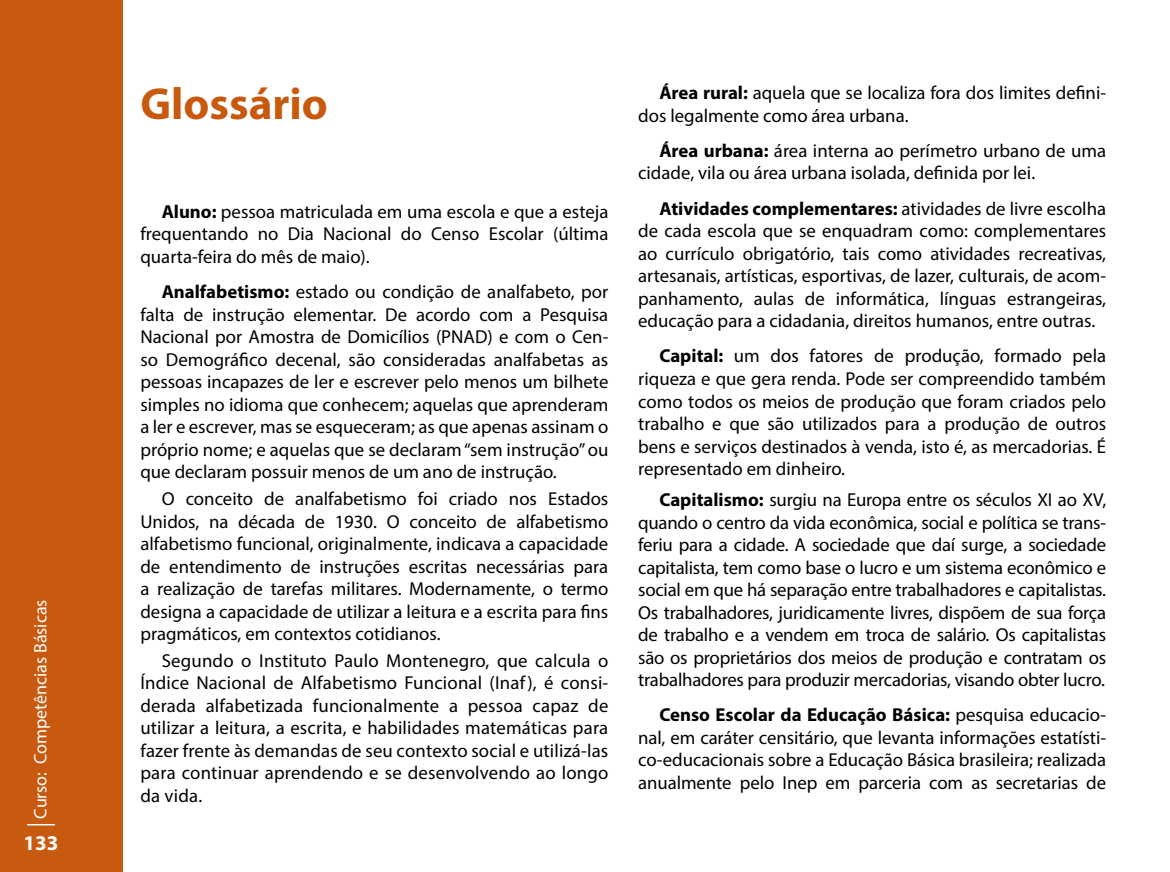
<style>
.page{position:relative;width:1170px;height:872px;background:#fff}
.page>*{position:absolute;margin:0;border:0;box-sizing:border-box;transform-origin:0 0}
.t1{font:700 45px "Myriad Pro";color:#c85a0f}
.t2{font:700 21px "Myriad Pro";color:#fff}
.t3{font:18.75px/22.5px "Myriad Pro";color:#000;text-align:justify}
.t4{font:18px "Myriad Pro";color:#fff}
.s1{font-weight:700}
</style>
<div class="page">
<div style="left:0;top:0;width:123px;height:872px;background:#c85a0f"></div>
<svg style="left:27px;top:824px;width:28px;height:1px"></svg>
<p class="t4" style="left:29px;top:818px;width:221px;rotate:-90deg">Curso: Competências Básicas</p>
<p class="t2" style="left:23px;top:829px;width:36px">133</p>
<h1 class="t1" style="left:140px;top:74px;width:189px">Glossário</h1>
<p class="t3" style="left:140px;top:200px;width:469px;text-indent:21px"><span class="s1">Aluno:</span> pessoa matriculada em uma escola e que a esteja frequentando no Dia Nacional do Censo Escolar (última quarta-feira do mês de maio).</p>
<p class="t3" style="left:140px;top:280px;width:469px;text-indent:21px"><span class="s1">Analfabetismo:</span> estado ou condição de analfabeto, por falta de instrução elementar. De acordo com a Pesquisa Nacional por Amostra de Domicílios (PNAD) e com o Cen&shy;so Demográfico decenal, são consideradas analfabetas as pessoas incapazes de ler e escrever pelo menos um bilhete simples no idioma que conhecem; aquelas que aprenderam a ler e escrever, mas se esqueceram; as que apenas assinam o próprio nome; e aquelas que se declaram “sem instrução” ou que declaram possuir menos de um ano de instrução.</p>
<p class="t3" style="left:140px;top:487px;width:469px;text-indent:21px">O conceito de analfabetismo foi criado nos Estados Unidos, na década de 1930. O conceito de alfabetismo alfabetismo funcional, originalmente, indicava a capacidade de entendimento de instruções escritas necessárias para a realização de tarefas militares. Modernamente, o termo designa a capacidade de utilizar a leitura e a escrita para fins pragmáticos, em contextos cotidianos.</p>
<p class="t3" style="left:140px;top:649px;width:469px;text-indent:21px">Segundo o Instituto Paulo Montenegro, que calcula o Índice Nacional de Alfabetismo Funcional (Inaf), é consi&shy;derada alfabetizada funcionalmente a pessoa capaz de utilizar a leitura, a escrita, e habilidades matemáticas para fazer frente às demandas de seu contexto social e utilizá-las para continuar aprendendo e se desenvolvendo ao longo da vida.</p>
<p class="t3" style="left:638px;top:81px;width:469px;text-indent:21px"><span class="s1">Área rural:</span> aquela que se localiza fora dos limites defini&shy;dos legalmente como área urbana.</p>
<p class="t3" style="left:638px;top:139px;width:469px;text-indent:21px"><span class="s1">Área urbana:</span> área interna ao perímetro urbano de uma cidade, vila ou área urbana isolada, definida por lei.</p>
<p class="t3" style="left:638px;top:197px;width:469px;text-indent:21px"><span class="s1">Atividades complementares:</span> atividades de livre escolha de cada escola que se enquadram como: complementares ao currículo obrigatório, tais como atividades recreativas, artesanais, artísticas, esportivas, de lazer, culturais, de acom&shy;panhamento, aulas de informática, línguas estrangeiras, educação para a cidadania, direitos humanos, entre outras.</p>
<p class="t3" style="left:638px;top:345px;width:469px;text-indent:21px"><span class="s1">Capital:</span> um dos fatores de produção, formado pela riqueza e que gera renda. Pode ser compreendido também como todos os meios de produção que foram criados pelo trabalho e que são utilizados para a produção de outros bens e serviços destinados à venda, isto é, as mercadorias. É representado em dinheiro.</p>
<p class="t3" style="left:638px;top:488px;width:469px;text-indent:21px"><span class="s1">Capitalismo:</span> surgiu na Europa entre os séculos XI ao XV, quando o centro da vida econômica, social e política se trans&shy;feriu para a cidade. A sociedade que daí surge, a sociedade capitalista, tem como base o lucro e um sistema econômico e social em que há separação entre trabalhadores e capitalistas.<br>Os trabalhadores, juridicamente livres, dispõem de sua força de trabalho e a vendem em troca de salário. Os capitalistas são os proprietários dos meios de produção e contratam os trabalhadores para produzir mercadorias, visando obter lucro.</p>
<p class="t3" style="left:638px;top:703px;width:469px;text-indent:21px"><span class="s1">Censo Escolar da Educação Básica:</span> pesquisa educacio&shy;nal, em caráter censitário, que levanta informações estatísti&shy;co-educacionais sobre a Educação Básica brasileira; realizada anualmente pelo Inep em parceria com as secretarias de</p>
</div>
